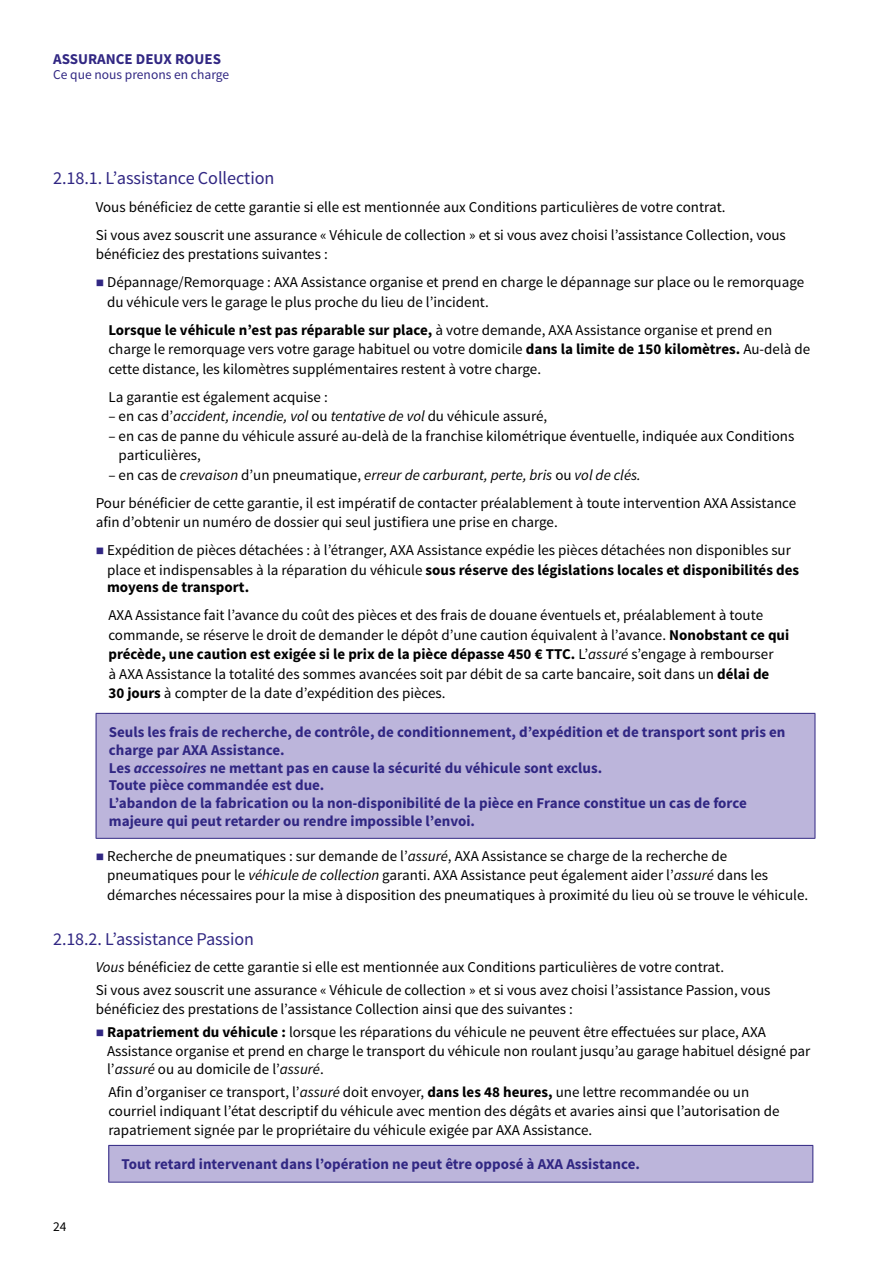
<style>
.page{position:relative;width:893px;height:1263px;background:#fff}
.page>*{position:absolute;margin:0;border:0;box-sizing:border-box;transform-origin:0 0}
.t1{font:18.15px "Source Sans Pro";letter-spacing:-.005em;color:#312783}
.t2{font:18px "Source Sans Pro";letter-spacing:-.005em;color:#312783}
.t3{font:15px/19.5px "Source Sans Pro";color:#000}
.t4{font:700 15px/17.7px "Source Sans Pro";color:#312783}
.t5{font:italic 15px "Source Sans Pro";color:#000}
.t6{font:700 15px "Source Sans Pro";color:#000}
.t7{font:13.5px "Source Sans Pro";color:#312783}
.t8{font:13.5px "Source Sans Pro";color:#000}
.s1{color:#312783}
.s2{font-weight:700}
.s3{font-style:normal}
.s4{font-style:italic}
</style>
<div class="page">
<div style="left:96px;top:713px;width:719px;height:125px;background:#bcb5db"></div>
<hr style="left:96px;top:713px;width:719px;height:1px;background:#312783">
<hr style="left:96px;top:714px;width:1px;height:124px;background:#312783">
<hr style="left:815px;top:714px;width:1px;height:124px;background:#312783">
<hr style="left:96px;top:838px;width:719px;height:1px;background:#312783">
<div style="left:109px;top:1145px;width:704px;height:37px;background:#bcb5db"></div>
<hr style="left:108px;top:1145px;width:705px;height:1px;background:#312783">
<hr style="left:108px;top:1146px;width:1px;height:36px;background:#312783">
<hr style="left:812px;top:1146px;width:1px;height:36px;background:#312783">
<hr style="left:108px;top:1182px;width:705px;height:1px;background:#312783">
<p class="t4" style="left:53px;top:51px;width:169px">ASSURANCE DEUX ROUES</p>
<p class="t7" style="left:53px;top:67px;width:178px">Ce que nous prenons en charge</p>
<p class="t1" style="left:53px;top:166px;width:223px">2.18.1. L’assistance Collection</p>
<p class="t3" style="left:96px;top:193px;width:692px;line-height:28px">Vous bénéficiez de cette garantie si elle est mentionnée aux Conditions particulières de votre contrat.<br>Si vous avez souscrit une assurance « Véhicule de collection » et si vous avez choisi l’assistance Collection, vous</p>
<p class="t3" style="left:96px;top:245px;width:234px">bénéficiez des prestations suivantes :</p>
<p class="t3" style="left:107px;top:273px;width:699px;text-indent:-11px"><span class="s1">■</span> Dépannage/Remorquage : AXA Assistance organise et prend en charge le dépannage sur place ou le remorquage du véhicule vers le garage le plus proche du lieu de l’incident.</p>
<p class="t3" style="left:108px;top:320px;width:703px"><span class="s2">Lorsque le véhicule n’est pas réparable sur place,</span> à votre demande, AXA Assistance organise et prend en charge le remorquage vers votre garage habituel ou votre domicile <span class="s2">dans la limite de 150 kilomètres.</span> Au-delà de cette distance, les kilomètres supplémentaires restent à votre charge.</p>
<p class="t3" style="left:108px;top:387px;width:221px">La garantie est également acquise :</p>
<p class="t5" style="left:108px;top:407px;width:440px"><span class="s3">– en cas d’</span>accident, incendie, vol <span class="s3">ou</span> tentative de vol <span class="s3">du véhicule assuré,</span></p>
<p class="t3" style="left:119px;top:426px;width:677px;text-indent:-10px">– en cas de panne du véhicule assuré au-delà de la franchise kilométrique éventuelle, indiquée aux Conditions particulières,</p>
<p class="t3" style="left:96px;top:461px;width:702px;line-height:28px;text-indent:13px">– en cas de <span class="s4">crevaison</span> d’un pneumatique, <span class="s4">erreur de carburant, perte, bris</span> ou <span class="s4">vol de clés.<br></span>Pour bénéficier de cette garantie, il est impératif de contacter préalablement à toute intervention AXA Assistance</p>
<p class="t3" style="left:96px;top:513px;width:464px">afin d’obtenir un numéro de dossier qui seul justifiera une prise en charge.</p>
<p class="t3" style="left:107px;top:541px;width:694px;text-indent:-11px"><span class="s1">■</span> Expédition de pièces détachées : à l’étranger, AXA Assistance expédie les pièces détachées non disponibles sur place et indispensables à la réparation du véhicule <span class="s2">sous réserve des législations locales et disponibilités des</span></p>
<p class="t6" style="left:107px;top:578px;width:144px">moyens de transport.</p>
<p class="t3" style="left:108px;top:606px;width:682px">AXA Assistance fait l’avance du coût des pièces et des frais de douane éventuels et, préalablement à toute commande, se réserve le droit de demander le dépôt d’une caution équivalent à l’avance. <span class="s2">Nonobstant ce qui précède, une caution est exigée si le prix de la pièce dépasse 450 € TTC.</span> L’<span class="s4">assuré</span> s’engage à rembourser<br>à AXA Assistance la totalité des sommes avancées soit par débit de sa carte bancaire, soit dans un <span class="s2">délai de<br>30 jours</span> à compter de la date d’expédition des pièces.</p>
<p class="t4" style="left:109px;top:724px;width:678px">Seuls les frais de recherche, de contrôle, de conditionnement, d’expédition et de transport sont pris en charge par AXA Assistance.<br>Les <span class="s4">accessoires</span> ne mettant pas en cause la sécurité du véhicule sont exclus.<br>Toute pièce commandée est due.<br>L’abandon de la fabrication ou la non-disponibilité de la pièce en France constitue un cas de force majeure qui peut retarder ou rendre impossible l’envoi.</p>
<p class="t3" style="left:107px;top:846px;width:703px;text-indent:-11px"><span class="s1">■</span> Recherche de pneumatiques : sur demande de l’<span class="s4">assuré</span>, AXA Assistance se charge de la recherche de pneumatiques pour le <span class="s4">véhicule de collection</span> garanti. AXA Assistance peut également aider l’<span class="s4">assuré</span> dans les démarches nécessaires pour la mise à disposition des pneumatiques à proximité du lieu où se trouve le véhicule.</p>
<p class="t2" style="left:53px;top:927px;width:202px">2.18.2. L’assistance Passion</p>
<p class="t3" style="left:96px;top:956px;width:676px;line-height:23px"><span class="s4">Vous</span> bénéficiez de cette garantie si elle est mentionnée aux Conditions particulières de votre contrat.<br>Si vous avez souscrit une assurance « Véhicule de collection » et si vous avez choisi l’assistance Passion, vous</p>
<p class="t3" style="left:96px;top:999px;width:479px">bénéficiez des prestations de l’assistance Collection ainsi que des suivantes :</p>
<p class="t3" style="left:107px;top:1023px;width:705px;line-height:18.8px;text-indent:-11px"><span class="s1">■</span> <span class="s2">Rapatriement du véhicule :</span> lorsque les réparations du véhicule ne peuvent être effectuées sur place, AXA<br>Assistance organise et prend en charge le transport du véhicule non roulant jusqu’au garage habituel désigné par l’<span class="s4">assuré</span> ou au domicile de l’<span class="s4">assuré</span>.</p>
<p class="t3" style="left:108px;top:1083px;width:673px;line-height:18.8px">Afin d’organiser ce transport, l’<span class="s4">assuré</span> doit envoyer, <span class="s2">dans les 48 heures,</span> une lettre recommandée ou un courriel indiquant l’état descriptif du véhicule avec mention des dégâts et avaries ainsi que l’autorisation de rapatriement signée par le propriétaire du véhicule exigée par AXA Assistance.</p>
<p class="t4" style="left:122px;top:1156px;width:520px">Tout retard intervenant dans l’opération ne peut être opposé à AXA Assistance.</p>
<p class="t8" style="left:53px;top:1218px;width:15px">24</p>
</div>
